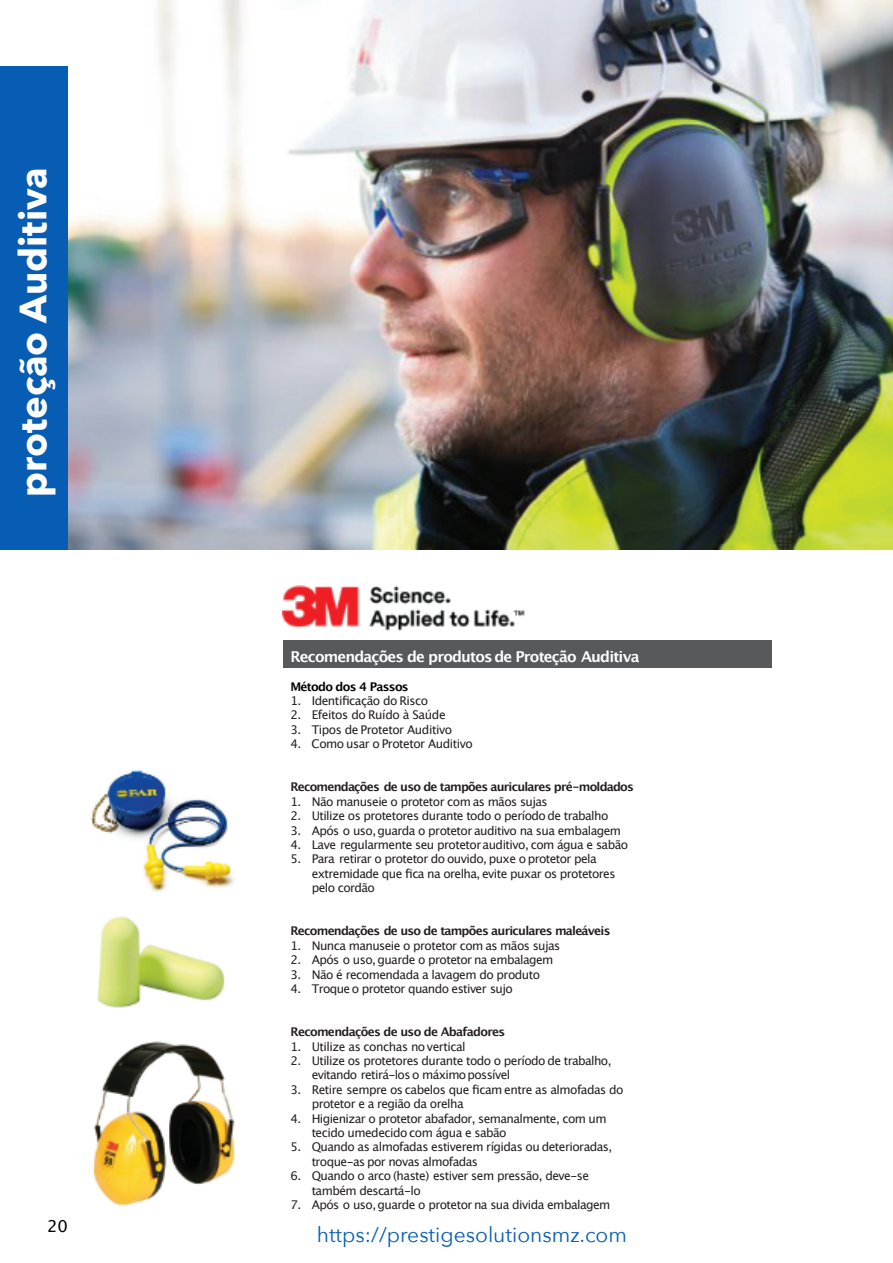
<style>
.page{position:relative;width:893px;height:1263px;background:#fff}
.page>*{position:absolute;margin:0;border:0;box-sizing:border-box;transform-origin:0 0}
.t1{font:700 38.1px "Avenir Next";color:#fff}
.t2{font:21px "Avenir Next";color:#075db3}
.t3{font:16.5px "Lucida Grande";color:#000}
.t4{font:700 15px "Lucida Grande";letter-spacing:-.055em;color:#fff}
.t5{font:12px/14.4px "Lucida Grande";letter-spacing:-.045em;color:#231f20}
.t6{font:700 12px "Lucida Grande";letter-spacing:-.065em;color:#231f20}
.t7{font:700 12px "Lucida Grande";letter-spacing:-.055em;color:#000}
</style>
<div class="page">
<img style="left:27px;top:0;width:866px;height:550px">
<div style="left:0;top:67px;width:68px;height:483px;background:#075db3"></div>
<div style="left:283px;top:641px;width:489px;height:27px;background:#58595b"></div>
<img style="left:283px;top:585px;width:242px;height:45px">
<img style="left:90px;top:770px;width:145px;height:122px">
<img style="left:97px;top:916px;width:128px;height:92px">
<img style="left:93px;top:1041px;width:142px;height:165px">
<h1 class="t1" style="left:9px;top:497px;width:331px;rotate:-90deg">proteção Auditiva</h1>
<h3 class="t3" style="left:47px;top:1219px;width:22px">20</h3>
<p class="t4" style="left:290px;top:650px;width:351px">Recomendações de produtos de Proteção Auditiva</p>
<p class="t7" style="left:290px;top:681px;width:120px">Método dos 4 Passos</p>
<p class="t5" style="left:290px;top:694px;width:139px">1. Identificação do Risco</p>
<p class="t5" style="left:290px;top:709px;width:157px">2. Efeitos do Ruído à Saúde</p>
<p class="t5" style="left:290px;top:723px;width:163px">3. Tipos de Protetor Auditivo</p>
<p class="t5" style="left:290px;top:737px;width:184px">4. Como usar o Protetor Auditivo</p>
<p class="t6" style="left:290px;top:782px;width:345px">Recomendações de uso de tampões auriculares pré-moldados</p>
<p class="t5" style="left:290px;top:795px;width:259px">1. Não manuseie o protetor com as mãos sujas</p>
<p class="t5" style="left:290px;top:809px;width:319px">2. Utilize os protetores durante todo o período de trabalho</p>
<p class="t5" style="left:290px;top:824px;width:332px">3. Após o uso, guarda o protetor auditivo na sua embalagem</p>
<p class="t5" style="left:290px;top:838px;width:339px">4. Lave regularmente seu protetorauditivo, com água e sabão</p>
<p class="t5" style="left:312px;top:853px;width:305px;text-indent:-21px">5. Para retirar o protetor do ouvido, puxe o protetor pela extremidade que fica na orelha, evite puxar os protetores pelo cordão</p>
<p class="t6" style="left:290px;top:926px;width:322px">Recomendações de uso de tampões auriculares maleáveis</p>
<p class="t5" style="left:290px;top:939px;width:271px">1. Nunca manuseie o protetor com as mãos sujas</p>
<p class="t5" style="left:290px;top:953px;width:264px">2. Após o uso, guarde o protetor na embalagem</p>
<p class="t5" style="left:290px;top:968px;width:251px">3. Não é recomendada a lavagem do produto</p>
<p class="t5" style="left:290px;top:982px;width:224px">4. Troque o protetor quando estiver sujo</p>
<p class="t6" style="left:290px;top:1027px;width:216px">Recomendações de uso de Abafadores</p>
<p class="t5" style="left:290px;top:1040px;width:177px">1. Utilize as conchas no vertical</p>
<p class="t5" style="left:312px;top:1054px;width:301px;text-indent:-21px">2. Utilize os protetores durante todo o período de trabalho, evitando retirá-los o máximopossível</p>
<p class="t5" style="left:312px;top:1083px;width:313px;text-indent:-21px">3. Retire sempre os cabelos que ficam entre as almofadas do protetor e a região da orelha</p>
<p class="t5" style="left:312px;top:1112px;width:296px;text-indent:-21px">4. Higienizar o protetor abafador, semanalmente, com um tecido umedecido com água e sabão</p>
<p class="t5" style="left:312px;top:1141px;width:302px;text-indent:-21px">5. Quando as almofadas estiverem rígidas ou deterioradas, troque-as por novas almofadas</p>
<p class="t5" style="left:312px;top:1169px;width:279px;text-indent:-21px">6. Quando o arco (haste) estiver sem pressão, deve-se também descartá-lo</p>
<p class="t5" style="left:290px;top:1198px;width:321px">7. Após o uso,guarde o protetor na sua divida embalagem</p>
<h2 class="t2" style="left:317px;top:1220px;width:311px">https://prestigesolutionsmz.com</h2>
</div>
